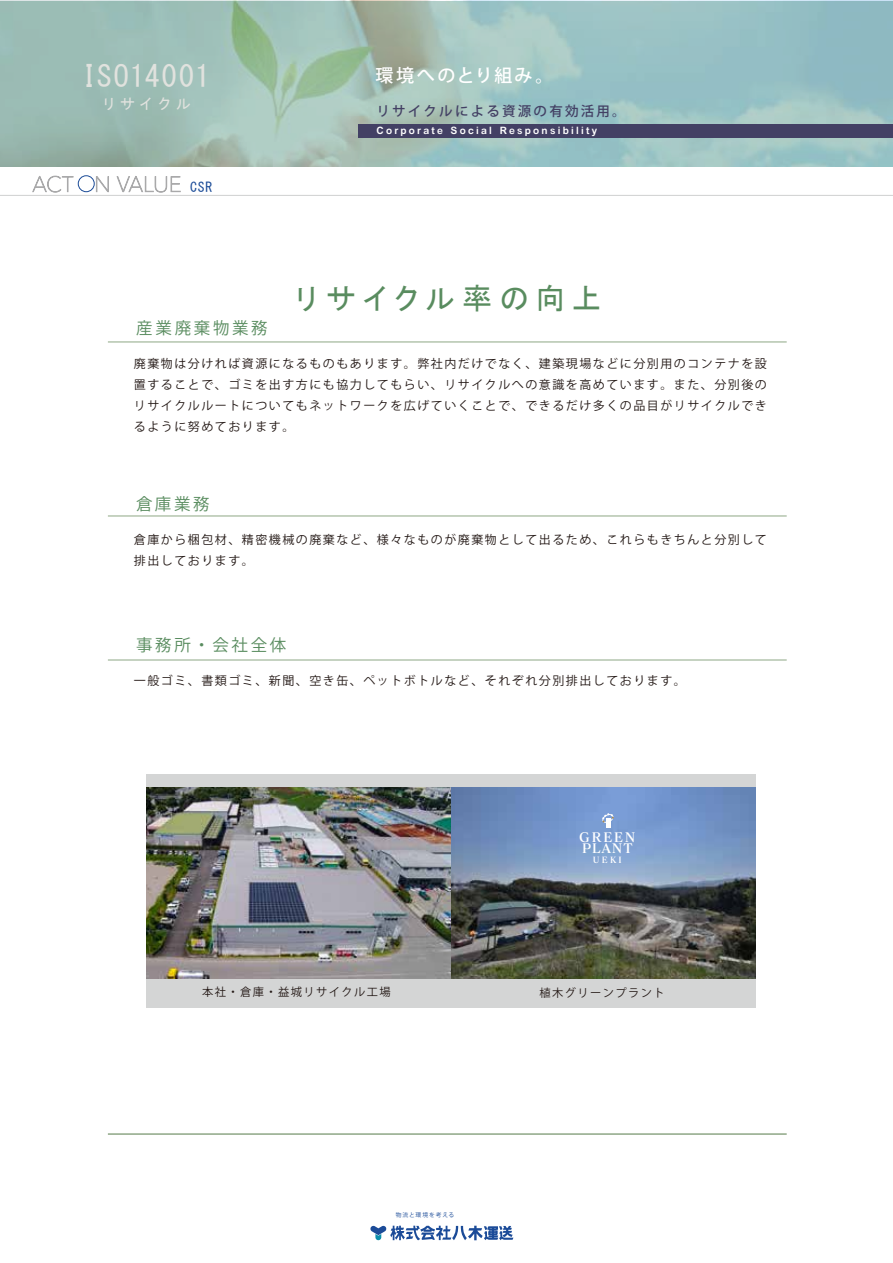
<style>
.page{position:relative;width:893px;height:1263px;background:#fff}
.page>*{position:absolute;margin:0;border:0;box-sizing:border-box;transform-origin:0 0}
.t1{font:30px "MS Gothic";letter-spacing:.185em;color:#598c5f}
.t2{font:30px "MS Gothic";letter-spacing:.035em;color:#e1e2de}
.t3{font:500 18px "Koz Go Pro";letter-spacing:.125em;color:#fff}
.t4{font:16.5px "Koz Go Pro";letter-spacing:.16em;color:#598c5f}
.t5{font:15px "MS Gothic";letter-spacing:.24em;color:#e1e2de}
.t6{font:500 13.5px "Koz Go Pr 6 N";letter-spacing:.165em;color:#434064}
.t7{font:13.05px/11.7px "Matisse Pro B";letter-spacing:.11em;color:#fff}
.t8{font:12px/21px "Koz Go Pr 6 N";letter-spacing:.125em;color:#231815;text-align:justify}
.t9{font:11.25px "Koz Go Pr 6 N";letter-spacing:.125em;color:#231815}
.t10{font:10.2px "DFHS Gothic W7";letter-spacing:.225em;color:#fff}
.t11{font:8.55px "Matisse Pro B";color:#fff}
.t12{font:5.85px "Koz Go Pro";letter-spacing:.15em;color:#1b4b98}
</style>
<div class="page">
<div style="left:146px;top:774px;width:610px;height:234px;background:#d4d5d5"></div>
<svg style="left:370px;top:1225px;width:143px;height:15px"></svg>
<svg style="left:32px;top:176px;width:42px;height:16px"></svg>
<svg style="left:96px;top:176px;width:13px;height:16px"></svg>
<svg style="left:117px;top:176px;width:64px;height:17px"></svg>
<hr style="left:0;top:195px;width:893px;height:1px;background:#d0d1d1">
<hr style="left:108px;top:1133px;width:679px;height:2px;background:#8ea785">
<hr style="left:108px;top:660px;width:679px;height:1px;background:#8ea785">
<hr style="left:108px;top:516px;width:679px;height:1px;background:#8ea785">
<hr style="left:108px;top:342px;width:679px;height:1px;background:#8ea785">
<div style="left:78px;top:175px;width:17px;height:17px;border:1px solid #1b4b97;border-radius:50%"></div>
<svg style="left:0;top:1px;width:893px;height:165px;background:#9dbfba"></svg>
<div style="left:359px;top:124px;width:534px;height:14px;background:#434064"></div>
<img style="left:146px;top:788px;width:610px;height:190px">
<div style="left:606px;top:818px;width:5px;height:10px;background:#fff"></div>
<svg style="left:602px;top:813px;width:12px;height:10px"></svg>
<h1 class="t2" style="left:82px;top:61px;width:130px">ISO14001</h1>
<h2 class="t3" style="left:375px;top:64px;width:180px">環境へのとり組み。</h2>
<p class="t5" style="left:102px;top:96px;width:91px">リサイクル</p>
<p class="t6" style="left:376px;top:103px;width:251px">リサイクルによる資源の有効活用。</p>
<p class="t10" style="left:377px;top:126px;width:222px">Corporate Social Responsibility</p>
<h3 class="t4" style="left:136px;top:317px;width:133px">産業廃棄物業務</h3>
<h1 class="t1" style="left:292px;top:283px;width:312px">リサイクル率の向上</h1>
<p class="t8" style="left:134px;top:354px;width:634px">廃棄物は分ければ資源になるものもあります。弊社内だけでなく、建築現場などに分別用のコンテナを設置することで、ゴミを出す方にも協力してもらい、リサイクルへの意識を高めています。また、分別後のリサイクルルートについてもネットワークを広げていくことで、できるだけ多くの品目がリサイクルできるように努めております。</p>
<h3 class="t4" style="left:136px;top:493px;width:75px">倉庫業務</h3>
<p class="t8" style="left:134px;top:529px;width:634px">倉庫から梱包材、精密機械の廃棄など、様々なものが廃棄物として出るため、これらもきちんと分別して排出しております。</p>
<h3 class="t4" style="left:136px;top:634px;width:152px">事務所・会社全体</h3>
<p class="t8" style="left:134px;top:670px;width:553px">一般ゴミ、書類ゴミ、新聞、空き缶、ペットボトルなど、それぞれ分別排出しております。</p>
<p class="t7" style="left:579px;top:831px;width:58px">GREEN<br>PLANT</p>
<p class="t11" style="left:593px;top:854px;width:30px">UEKI</p>
<p class="t9" style="left:202px;top:985px;width:190px">本社・倉庫・益城リサイクル工場</p>
<p class="t9" style="left:539px;top:986px;width:127px">植木グリーンプラント</p>
<p class="t12" style="left:396px;top:1211px;width:60px">物流と環境を考える</p>
</div>
